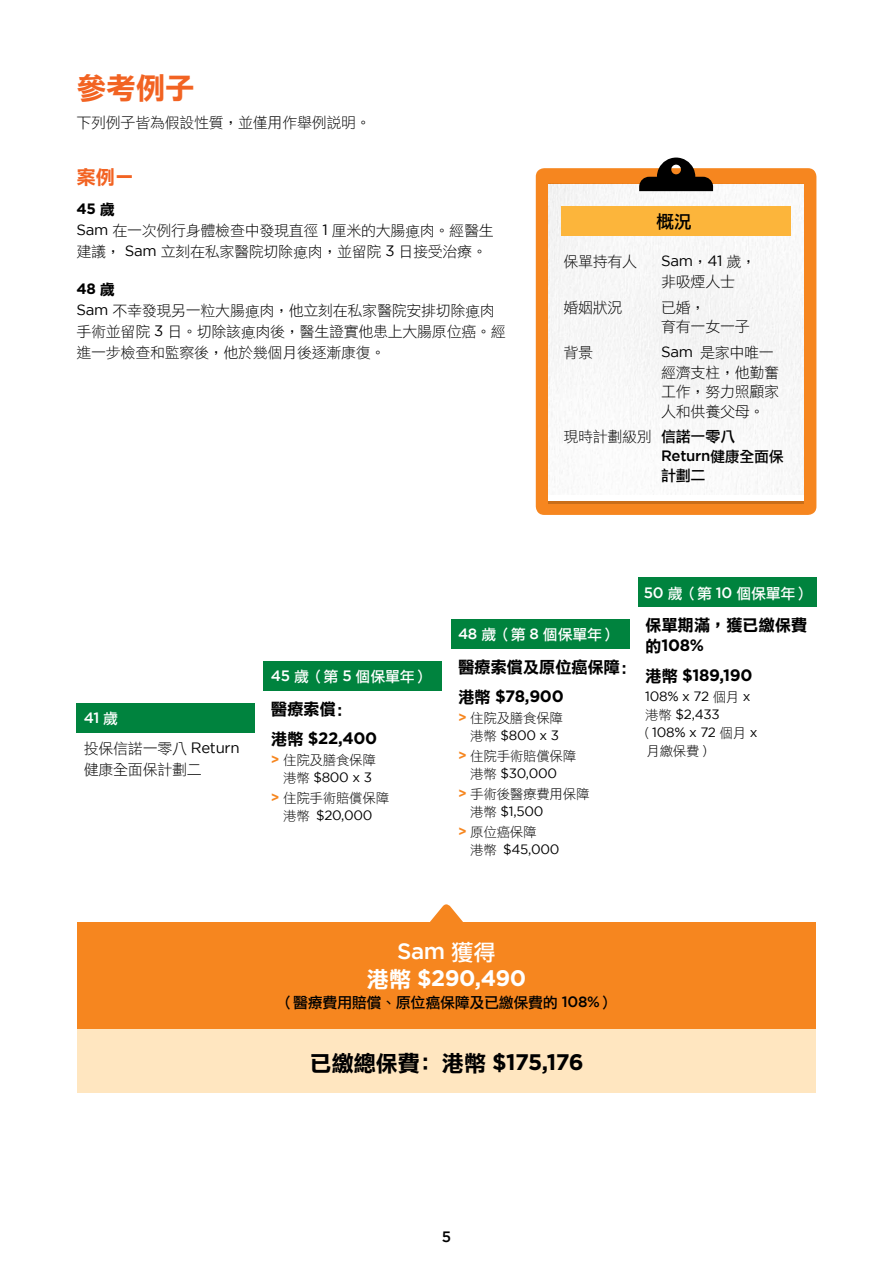
<style>
.page{position:relative;width:893px;height:1263px;background:#fff}
.page>*{position:absolute;margin:0;border:0;box-sizing:border-box;transform-origin:0 0}
.t1{font:30px "DF Li Hei Bd WIN BF";color:#f26322}
.t2{font:22.5px "DF Li Hei Bd WIN BF";letter-spacing:-.02em;color:#000}
.t3{font:700 22.5px/27px "Gotham";letter-spacing:-.02em;color:#fff;text-align:center}
.t4{font:19.5px "DF Li Hei Bd WIN BF";color:#f26322}
.t5{font:18px "DF Li Hei Md WIN BF";color:#000}
.t6{font:700 16.5px/29.5px "Gotham";letter-spacing:-.02em;color:#000}
.t7{font:16.5px "DF Li Hei Bd WIN BF";letter-spacing:-.02em;color:#000}
.t8{font:15px/21px "DF Li Hei Lt WIN BF";letter-spacing:-.02em;color:#000}
.t9{font:15px "DF Li Hei Md WIN BF";letter-spacing:-.02em;color:#fff}
.t10{font:15px "DF Li Hei Md WIN BF";letter-spacing:-.02em;color:#000}
.t11{font:500 15px "Gotham";letter-spacing:-.02em;color:#000}
.t12{font:15px "Gotham";color:#000}
.t13{font:700 15px "Gotham";color:#000}
.t14{font:500 15px "Gotham";color:#fff}
.t15{font:13.5px "Gotham";letter-spacing:-.02em;color:#000}
.t16{font:13.5px "DF Li Hei Lt WIN BF";letter-spacing:-.02em;color:#000}
.s1{font-family:"DF Li Hei Bd WIN BF";font-weight:400}
.s2{font-family:"Gotham"}
.s3{font-family:"M Hei HK";font-weight:300}
.s4{font-family:"DF Li Hei Lt WIN BF"}
.s5{font-family:"DF Li Hei Md WIN BF"}
.s6{font-family:"DF Li Hei Md WIN BF";font-weight:400}
.s7{font-family:"Gotham";font-weight:500}
.s8{font-family:"Gotham";font-weight:700;color:#f6861f}
.s9{font-weight:500}
.s10{font-family:"Gotham";font-weight:700}
</style>
<div class="page">
<div style="left:77px;top:703px;width:178px;height:30px;background:#00833e"></div>
<div style="left:264px;top:661px;width:178px;height:30px;background:#00833e"></div>
<div style="left:451px;top:619px;width:178px;height:29px;background:#00833e"></div>
<div style="left:638px;top:577px;width:178px;height:29px;background:#00833e"></div>
<div style="left:77px;top:922px;width:739px;height:107px;background:#f6861f"></div>
<div style="left:77px;top:1029px;width:739px;height:63px;background:#ffe6c0"></div>
<svg style="left:430px;top:904px;width:33px;height:18px"></svg>
<svg style="left:536px;top:168px;width:280px;height:347px;background:#f4943b"></svg>
<svg style="left:639px;top:158px;width:74px;height:25px"></svg>
<img style="left:549px;top:183px;width:255px;height:311px">
<div style="left:561px;top:206px;width:230px;height:30px;background:#fcb53b"></div>
<h1 class="t1" style="left:77px;top:73px;width:120px">參考例子</h1>
<p class="t8" style="left:77px;top:112px;width:296px">下列例子皆為假設性質，並僅用作舉例說明。</p>
<h3 class="t4" style="left:77px;top:168px;width:59px">案例一</h3>
<p class="t13" style="left:77px;top:199px;width:40px">45 <span class="s1">歲</span></p>
<p class="t8" style="left:77px;top:220px;width:419px"><span class="s2">Sam</span> 在一次例行身體檢查中發現直徑 <span class="s2">1</span> 厘米的大腸<span class="s3">瘜</span>肉。經醫生建議， <span class="s2">Sam</span> 立刻在私家醫院切除<span class="s3">瘜</span>肉，並留院 <span class="s2">3</span> 日接受治療。</p>
<p class="t13" style="left:77px;top:279px;width:40px">48 <span class="s1">歲</span></p>
<p class="t8" style="left:77px;top:300px;width:431px"><span class="s2">Sam</span> 不幸發現另一粒大腸<span class="s3">瘜</span>肉，他立刻在私家醫院安排切除<span class="s3">瘜</span>肉手術並留院 <span class="s2">3</span> 日。切除該<span class="s3">瘜</span>肉後，醫生證實他患上大腸原位癌。經進一步檢查和監察後，他於幾個月後逐漸康復。</p>
<p class="t5" style="left:656px;top:213px;width:37px">概況</p>
<p class="t8" style="left:563px;top:251px;width:75px">保單持有人</p>
<p class="t12" style="left:661px;top:253px;width:96px">Sam<span class="s4">，</span>41 <span class="s4">歲，</span></p>
<p class="t8" style="left:661px;top:271px;width:75px">非吸煙人士</p>
<p class="t8" style="left:563px;top:297px;width:61px">婚姻狀況</p>
<p class="t8" style="left:661px;top:297px;width:90px;line-height:19.5px">已婚，<br>育有一女一子</p>
<p class="t8" style="left:563px;top:342px;width:31px">背景</p>
<p class="t8" style="left:661px;top:343px;width:119px;line-height:19.5px"><span class="s2">Sam</span> 是家中唯一經濟支柱，他勤奮工作，努力照顧家人和供養父母。</p>
<p class="t8" style="left:563px;top:426px;width:173px">現時計劃級別 <span class="s5">信諾一零八</span></p>
<p class="t11" style="left:661px;top:447px;width:124px">Return<span class="s6">健康全面保</span></p>
<p class="t10" style="left:661px;top:468px;width:46px">計劃二</p>
<p class="t9" style="left:644px;top:585px;width:168px"><span class="s7">50</span> 歲（第 <span class="s7">10</span> 個保單年）</p>
<p class="t14" style="left:84px;top:709px;width:36px">41 <span class="s6">歲</span></p>
<p class="t8" style="left:84px;top:738px;width:157px">投保信諾一零八 <span class="s2">Return</span>健康全面保計劃二</p>
<p class="t7" style="left:645px;top:617px;width:164px">保單期滿，獲已繳保費</p>
<p class="t6" style="left:645px;top:630px;width:109px"><span class="s1">的</span>108%<br><span class="s1">港幣</span> $189,190</p>
<p class="t15" style="left:645px;top:688px;width:107px">108% x 72 <span class="s4">個月</span> x</p>
<p class="t9" style="left:458px;top:627px;width:160px"><span class="s7">48</span> 歲（第 <span class="s7">8</span> 個保單年）</p>
<p class="t7" style="left:458px;top:659px;width:180px">醫療索償及原位癌保障﹕</p>
<p class="t6" style="left:458px;top:681px;width:107px"><span class="s1">港幣</span> $78,900</p>
<p class="t16" style="left:458px;top:711px;width:107px"><span class="s8">&gt;</span> 住院及膳食保障</p>
<p class="t15" style="left:470px;top:727px;width:90px"><span class="s4">港幣</span> $800 x 3</p>
<p class="t16" style="left:458px;top:749px;width:120px"><span class="s8">&gt;</span> 住院手術賠償保障</p>
<p class="t15" style="left:470px;top:765px;width:88px"><span class="s4">港幣</span> $30,000</p>
<p class="t16" style="left:458px;top:787px;width:133px"><span class="s8">&gt;</span> 手術後醫療費用保障</p>
<p class="t15" style="left:470px;top:804px;width:75px"><span class="s4">港幣</span> $1,500</p>
<p class="t16" style="left:458px;top:825px;width:80px"><span class="s8">&gt;</span> 原位癌保障</p>
<p class="t15" style="left:470px;top:842px;width:91px"><span class="s4">港幣</span> $45,000</p>
<p class="t9" style="left:271px;top:669px;width:160px"><span class="s7">45</span> 歲（第 <span class="s7">5</span> 個保單年）</p>
<p class="t7" style="left:271px;top:701px;width:83px">醫療索償﹕</p>
<p class="t15" style="left:645px;top:706px;width:76px"><span class="s4">港幣</span> $2,433</p>
<p class="t6" style="left:271px;top:723px;width:108px"><span class="s1">港幣</span> $22,400</p>
<p class="t16" style="left:271px;top:753px;width:107px"><span class="s8">&gt;</span> 住院及膳食保障</p>
<p class="t15" style="left:283px;top:769px;width:90px"><span class="s4">港幣</span> $800 x 3</p>
<p class="t16" style="left:271px;top:791px;width:120px"><span class="s8">&gt;</span> 住院手術賠償保障</p>
<p class="t15" style="left:283px;top:808px;width:91px"><span class="s4">港幣</span> $20,000</p>
<p class="t15" style="left:639px;top:724px;width:120px"><span class="s4">（</span>108% x 72 <span class="s4">個月</span> x</p>
<p class="t16" style="left:646px;top:744px;width:68px">月繳保費）</p>
<h2 class="t3" style="left:367px;top:937px;width:161px"><span class="s9">Sam</span> <span class="s6">獲得<br></span><span class="s1">港幣</span> $290,490</h2>
<p class="t10" style="left:278px;top:995px;width:338px">（醫療費用賠償、原位癌保障及已繳保費的 <span class="s7">108%</span>）</p>
<h2 class="t2" style="left:309px;top:1051px;width:276px">已繳總保費﹕港幣 <span class="s10">$175,176</span></h2>
<p class="t11" style="left:442px;top:1228px;width:11px">5</p>
</div>
